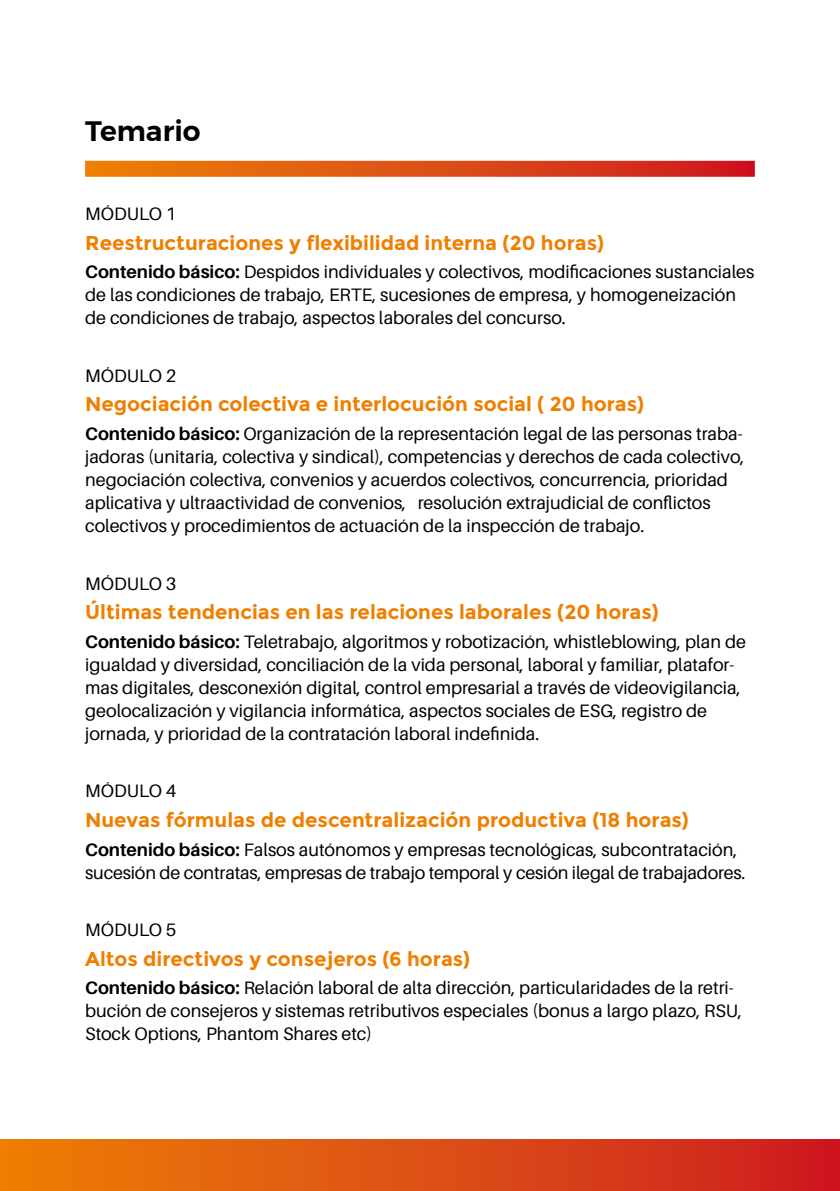
<style>
.page{position:relative;width:840px;height:1191px;background:#fff}
.page>*{position:absolute;margin:0;border:0;box-sizing:border-box;transform-origin:0 0}
.t1{font:600 28px "Montserrat";color:#000}
.t2{font:700 20px "Montserrat";color:#ee7f00}
.t3{font:18px/23px "Aileron";color:#000}
.s1{font-weight:700}
</style>
<div class="page">
<div style="left:0;top:1140px;width:839px;height:51px;background:linear-gradient(to right,#ed8106,#cd1c22)"></div>
<div style="left:85px;top:161px;width:669px;height:16px;background:linear-gradient(to right,#ee8305,#cc1922)"></div>
<h1 class="t1" style="left:85px;top:108px;width:117px">Temario</h1>
<p class="t3" style="left:85px;top:202px;width:93px">MÓDULO 1</p>
<p class="t2" style="left:85px;top:231px;width:520px">Reestructuraciones y flexibilidad interna (20 horas)</p>
<p class="t3" style="left:85px;top:261px;width:670px"><span class="s1">Contenido básico:</span> Despidos individuales y colectivos, modificaciones sustanciales de las condiciones de trabajo, ERTE, sucesiones de empresa, y homogeneización de condiciones de trabajo, aspectos laborales del concurso.</p>
<p class="t3" style="left:85px;top:364px;width:93px">MÓDULO 2</p>
<p class="t2" style="left:85px;top:392px;width:560px">Negociación colectiva e interlocución social ( 20 horas)</p>
<p class="t3" style="left:85px;top:422px;width:660px"><span class="s1">Contenido básico:</span> Organización de la representación legal de las personas traba&shy;jadoras (unitaria, colectiva y sindical), competencias y derechos de cada colectivo, negociación colectiva, convenios y acuerdos colectivos, concurrencia, prioridad aplicativa y ultraactividad de convenios, resolución extrajudicial de conflictos colectivos y procedimientos de actuación de la inspección de trabajo.</p>
<p class="t3" style="left:85px;top:572px;width:93px">MÓDULO 3</p>
<p class="t2" style="left:85px;top:600px;width:574px">Últimas tendencias en las relaciones laborales (20 horas)</p>
<p class="t3" style="left:85px;top:630px;width:662px"><span class="s1">Contenido básico:</span> Teletrabajo, algoritmos y robotización, whistleblowing, plan de igualdad y diversidad, conciliación de la vida personal, laboral y familiar, platafor&shy;mas digitales, desconexión digital, control empresarial a través de videovigilancia, geolocalización y vigilancia informática, aspectos sociales de ESG, registro de jornada, y prioridad de la contratación laboral indefinida.</p>
<p class="t3" style="left:85px;top:779px;width:93px">MÓDULO 4</p>
<p class="t2" style="left:85px;top:808px;width:605px">Nuevas fórmulas de descentralización productiva (18 horas)</p>
<p class="t3" style="left:85px;top:838px;width:661px"><span class="s1">Contenido básico:</span> Falsos autónomos y empresas tecnológicas, subcontratación, sucesión de contratas, empresas de trabajo temporal y cesión ilegal de trabajadores.</p>
<p class="t3" style="left:85px;top:918px;width:93px">MÓDULO 5</p>
<p class="t2" style="left:85px;top:946px;width:386px">Altos directivos y consejeros (6 horas)</p>
<p class="t3" style="left:85px;top:976px;width:658px"><span class="s1">Contenido básico:</span> Relación laboral de alta dirección, particularidades de la retri&shy;bución de consejeros y sistemas retributivos especiales (bonus a largo plazo, RSU,<br>Stock Options, Phantom Shares etc)</p>
</div>
